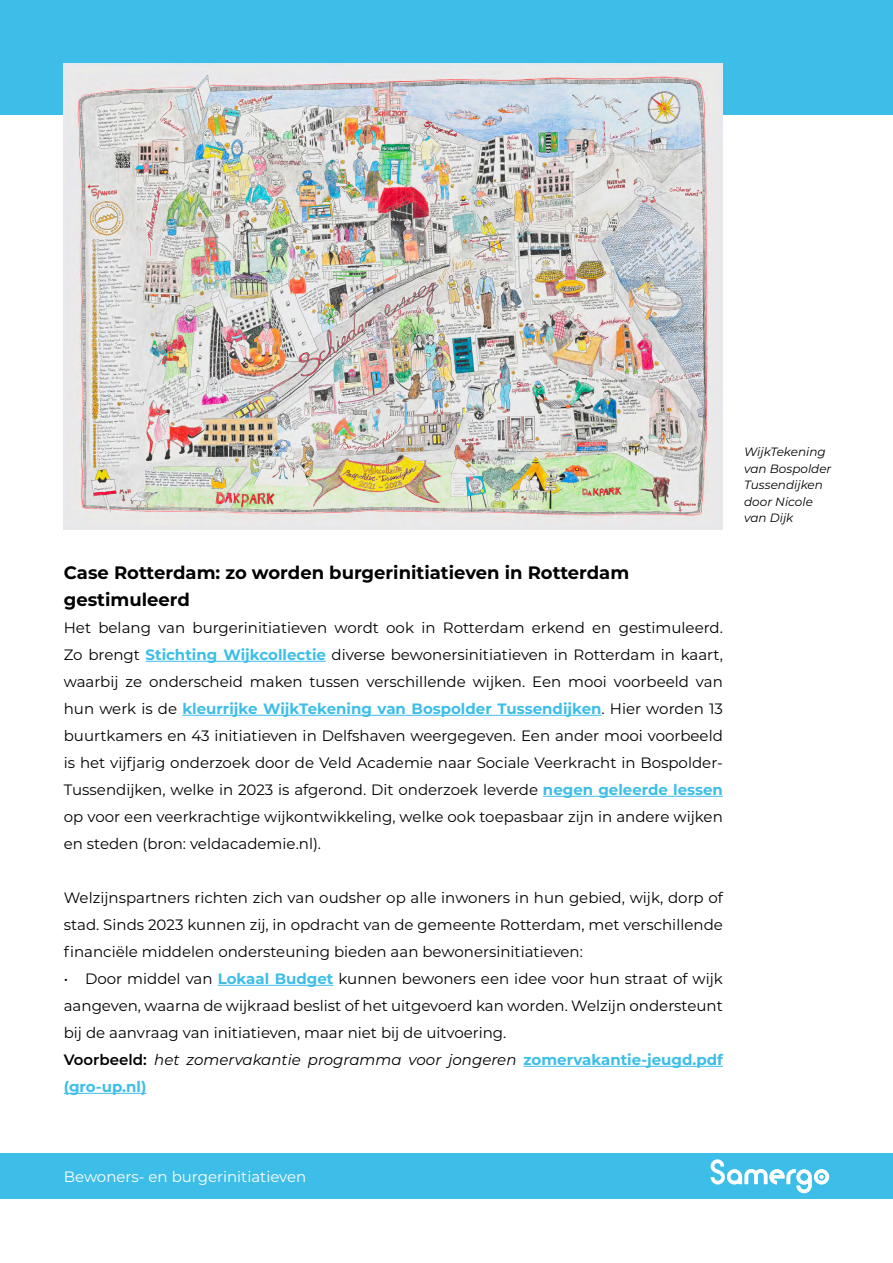
<style>
.page{position:relative;width:893px;height:1263px;background:#fff}
.page>*{position:absolute;margin:0;border:0;box-sizing:border-box;transform-origin:0 0}
.t1{font:700 18px/27px "Montserrat";color:#000}
.t2{font:15px/27px "Montserrat";color:#000;text-align:justify}
.t3{font:15px "Montserrat";color:#fff}
.t4{font:italic 12px/16.5px "Montserrat";color:#000}
.s1{font-weight:700;color:#3dbee8}
.s2{font-weight:600}
.s3{font-style:italic}
</style>
<div class="page">
<div style="left:0;top:0;width:893px;height:115px;background:#3dbee8"></div>
<div style="left:0;top:1153px;width:893px;height:46px;background:#3dbee8"></div>
<hr style="left:146px;top:661px;width:180px;height:1px;background:#3dbee8">
<hr style="left:182px;top:715px;width:419px;height:1px;background:#3dbee8">
<hr style="left:543px;top:796px;width:180px;height:1px;background:#3dbee8">
<hr style="left:218px;top:985px;width:115px;height:1px;background:#3dbee8">
<hr style="left:524px;top:1066px;width:199px;height:1px;background:#3dbee8">
<hr style="left:64px;top:1093px;width:82px;height:1px;background:#3dbee8">
<svg style="left:711px;top:1159px;width:118px;height:34px"></svg>
<img style="left:64px;top:64px;width:659px;height:465px">
<p class="t1" style="left:64px;top:558px;width:567px">Case Rotterdam: zo worden burgerinitiatieven in Rotterdam gestimuleerd</p>
<p class="t2" style="left:64px;top:613px;width:661px">Het belang van burgerinitiatieven wordt ook in Rotterdam erkend en gestimuleerd.<br>Zo brengt <span class="s1">Stichting Wijkcollectie</span> diverse bewonersinitiatieven in Rotterdam in kaart, waarbij ze onderscheid maken tussen verschillende wijken. Een mooi voorbeeld van hun werk is de <span class="s1">kleurrijke WijkTekening van Bospolder Tussendijken</span>. Hier worden 13 buurtkamers en 43 initiatieven in Delfshaven weergegeven. Een ander mooi voorbeeld is het vijfjarig onderzoek door de Veld Academie naar Sociale Veerkracht in Bospolder-Tussendijken, welke in 2023 is afgerond. Dit onderzoek leverde <span class="s1">negen geleerde lessen </span>op voor een veerkrachtige wijkontwikkeling, welke ook toepasbaar zijn in andere wijken en steden (bron: veldacademie.nl).</p>
<p class="t2" style="left:64px;top:883px;width:661px">Welzijnspartners richten zich van oudsher op alle inwoners in hun gebied, wijk, dorp of stad. Sinds 2023 kunnen zij, in opdracht van de gemeente Rotterdam, met verschillende financiële middelen ondersteuning bieden aan bewonersinitiatieven:</p>
<p class="t2" style="left:64px;top:964px;width:661px;text-align:left">• Door middel van <span class="s1">Lokaal Budget</span> kunnen bewoners een idee voor hun straat of wijk aangeven, waarna de wijkraad beslist of het uitgevoerd kan worden. Welzijn ondersteunt bij de aanvraag van initiatieven, maar niet bij de uitvoering.<br><span class="s2">Voorbeeld:</span> <span class="s3">het zomervakantie programma voor jongeren</span> <span class="s1">zomervakantie-jeugd.pdf (gro-up.nl)</span></p>
<p class="t4" style="left:744px;top:443px;width:89px">WijkTekening van Bospolder<br>Tussendijken door Nicole van Dijk</p>
<p class="t3" style="left:64px;top:1166px;width:244px">Bewoners- en burgerinitiatieven</p>
</div>
